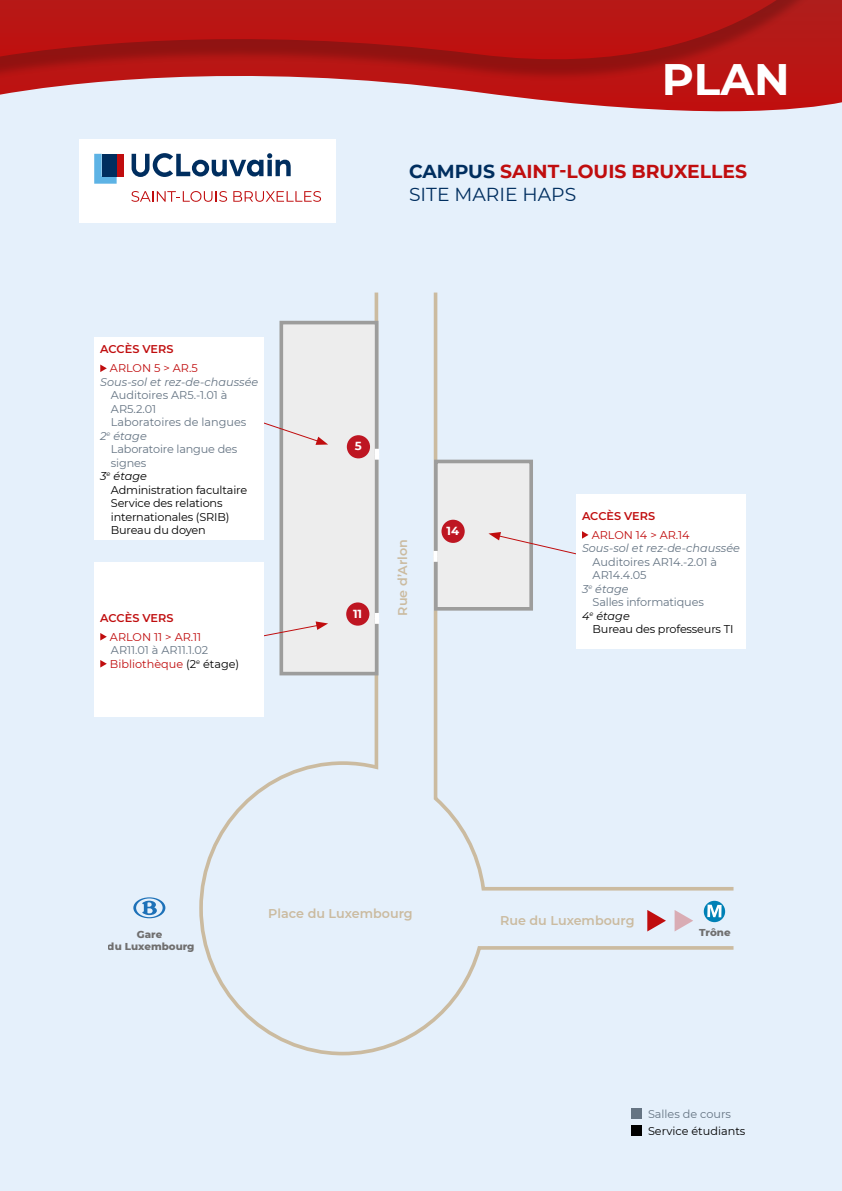
<style>
.page{position:relative;width:842px;height:1191px;background:#e5f0fb}
.page>*{position:absolute;margin:0;border:0;box-sizing:border-box;transform-origin:0 0}
.t1{font:700 44px "Montserrat";color:#fff}
.t2{font:700 18.8px/22.6px "Montserrat";color:#c00d0e}
.t3{font:600 12.8px "Montserrat";color:#cbbba0}
.t4{font:700 11.6px "Montserrat";color:#fff}
.t5{font:11.2px/13.6px "Montserrat";color:#657483}
.t6{font:11.2px "Montserrat";letter-spacing:-.015em;color:#000}
.t7{font:italic 11.2px "Montserrat";color:#657483}
.t8{font:11.2px "Montserrat";color:#c00d0e}
.t9{font:600 11.2px "Montserrat";color:#c00d0e}
.t10{font:italic 11.2px "Montserrat";color:#000}
.t11{font:800 10.2px "Montserrat";color:#706f6f}
.s1{color:#c00d0e}
.s2{color:#000}
.s3{color:#002e5f}
.s4{font-weight:400;color:#002e5f}
</style>
<div class="page">
<svg style="left:0;top:81px;width:842px;height:31px"></svg>
<div style="left:0;top:0;width:842px;height:81px;background:#000;opacity:.21"></div>
<svg style="left:0;top:0;width:777px;height:72px;background:#b11413"></svg>
<svg style="left:197px;top:292px;width:537px;height:764px"></svg>
<svg style="left:432px;top:292px;width:305px;height:600px"></svg>
<div style="left:281px;top:322px;width:96px;height:351px;background:#ededed"></div>
<div style="left:279px;top:321px;width:99px;height:354px;border:4px solid #9d9d9c"></div>
<div style="left:436px;top:461px;width:95px;height:148px;background:#ededed"></div>
<div style="left:434px;top:459px;width:99px;height:151px;border:4px solid #9d9d9c"></div>
<hr style="left:375px;top:449px;width:4px;height:11px;background:#fff">
<hr style="left:375px;top:613px;width:4px;height:11px;background:#fff">
<div style="left:433px;top:551px;width:5px;height:11px;background:#fff"></div>
<div style="left:346px;top:602px;width:23px;height:23px;background:#be1622;border-radius:50%"></div>
<div style="left:441px;top:520px;width:24px;height:23px;background:#be1622;border-radius:50%"></div>
<svg style="left:133px;top:897px;width:32px;height:21px"></svg>
<svg style="left:704px;top:900px;width:21px;height:22px"></svg>
<svg style="left:707px;top:904px;width:15px;height:13px"></svg>
<svg style="left:644px;top:906px;width:49px;height:27px"></svg>
<div style="left:347px;top:435px;width:23px;height:23px;background:#be1622;border-radius:50%"></div>
<div style="left:79px;top:139px;width:257px;height:83px;background:#fff"></div>
<svg style="left:131px;top:191px;width:96px;height:11px"></svg>
<svg style="left:233px;top:191px;width:88px;height:11px"></svg>
<div style="left:117px;top:154px;width:7px;height:22px;background:#c00d0e"></div>
<svg style="left:94px;top:154px;width:23px;height:30px"></svg>
<div style="left:102px;top:154px;width:15px;height:22px;background:#002e5f"></div>
<svg style="left:132px;top:153px;width:159px;height:24px"></svg>
<svg style="left:264px;top:414px;width:64px;height:31px"></svg>
<svg style="left:264px;top:621px;width:64px;height:19px"></svg>
<div style="left:95px;top:337px;width:169px;height:202px;background:#fff"></div>
<svg style="left:100px;top:364px;width:7px;height:8px"></svg>
<div style="left:577px;top:494px;width:169px;height:154px;background:#fff"></div>
<svg style="left:488px;top:531px;width:101px;height:32px"></svg>
<div style="left:95px;top:562px;width:169px;height:154px;background:#fff"></div>
<svg style="left:100px;top:633px;width:7px;height:7px"></svg>
<svg style="left:100px;top:660px;width:7px;height:7px"></svg>
<div style="left:631px;top:1108px;width:11px;height:11px;background:#657483"></div>
<div style="left:631px;top:1124px;width:11px;height:11px;background:#000"></div>
<h1 class="t1" style="left:662px;top:47px;width:129px">PLAN</h1>
<p class="t9" style="left:100px;top:341px;width:75px">ACCÈS VERS</p>
<p class="t8" style="left:110px;top:360px;width:89px">ARLON 5 &gt; AR.5</p>
<p class="t7" style="left:100px;top:374px;width:159px">Sous-sol et rez-de-chaussée</p>
<p class="t5" style="left:111px;top:388px;width:118px">Auditoires AR5.-1.01 à</p>
<p class="t5" style="left:111px;top:401px;width:47px">AR5.2.01</p>
<p class="t5" style="left:111px;top:415px;width:137px">Laboratoires de langues</p>
<p class="t7" style="left:100px;top:428px;width:48px">2<sup>e</sup> étage</p>
<p class="t5" style="left:111px;top:442px;width:128px">Laboratoire langue des</p>
<p class="t5" style="left:111px;top:455px;width:37px">signes</p>
<p class="t10" style="left:100px;top:468px;width:48px">3<sup>e</sup> étage</p>
<p class="t6" style="left:111px;top:482px;width:138px">Administration facultaire</p>
<p class="t6" style="left:111px;top:495px;width:113px">Service des relations</p>
<p class="t6" style="left:111px;top:509px;width:120px">internationales (SRIB)</p>
<p class="t6" style="left:111px;top:522px;width:96px">Bureau du doyen</p>
<p class="t9" style="left:100px;top:610px;width:75px">ACCÈS VERS</p>
<p class="t8" style="left:110px;top:629px;width:93px">ARLON 11 &gt; AR.11</p>
<p class="t5" style="left:110px;top:643px;width:131px">AR11.01 à AR11.1.02<br><span class="s1">Bibliothèque</span> <span class="s2">(2</span><sup>e</sup> <span class="s2">étage)</span></p>
<h2 class="t2" style="left:409px;top:159px;width:339px"><span class="s3">CAMPUS</span> SAINT-LOUIS BRUXELLES<br><span class="s4">SITE MARIE HAPS</span></h2>
<p class="t4" style="left:355px;top:438px;width:8px">5</p>
<p class="t4" style="left:353px;top:605px;width:11px">11</p>
<p class="t3" style="left:393px;top:615px;width:78px;rotate:-90deg">Rue d’Arlon</p>
<p class="t4" style="left:447px;top:522px;width:14px">14</p>
<p class="t9" style="left:582px;top:508px;width:75px">ACCÈS VERS</p>
<p class="t8" style="left:592px;top:527px;width:100px">ARLON 14 &gt; AR.14</p>
<p class="t7" style="left:582px;top:540px;width:159px">Sous-sol et rez-de-chaussée</p>
<p class="t5" style="left:593px;top:554px;width:126px">Auditoires AR14.-2.01 à</p>
<p class="t5" style="left:593px;top:568px;width:55px">AR14.4.05</p>
<p class="t7" style="left:582px;top:581px;width:48px">3<sup>e</sup> étage</p>
<p class="t5" style="left:593px;top:595px;width:113px">Salles informatiques</p>
<p class="t10" style="left:582px;top:608px;width:49px">4<sup>e</sup> étage</p>
<p class="t6" style="left:593px;top:621px;width:142px">Bureau des professeurs TI</p>
<p class="t3" style="left:268px;top:904px;width:146px">Place du Luxembourg</p>
<p class="t3" style="left:500px;top:911px;width:136px">Rue du Luxembourg</p>
<p class="t11" style="left:137px;top:926px;width:27px">Gare</p>
<p class="t11" style="left:699px;top:925px;width:33px">Trône</p>
<p class="t11" style="left:108px;top:939px;width:88px">du Luxembourg</p>
<p class="t5" style="left:648px;top:1107px;width:85px">Salles de cours</p>
<p class="t6" style="left:648px;top:1123px;width:99px">Service étudiants</p>
</div>
